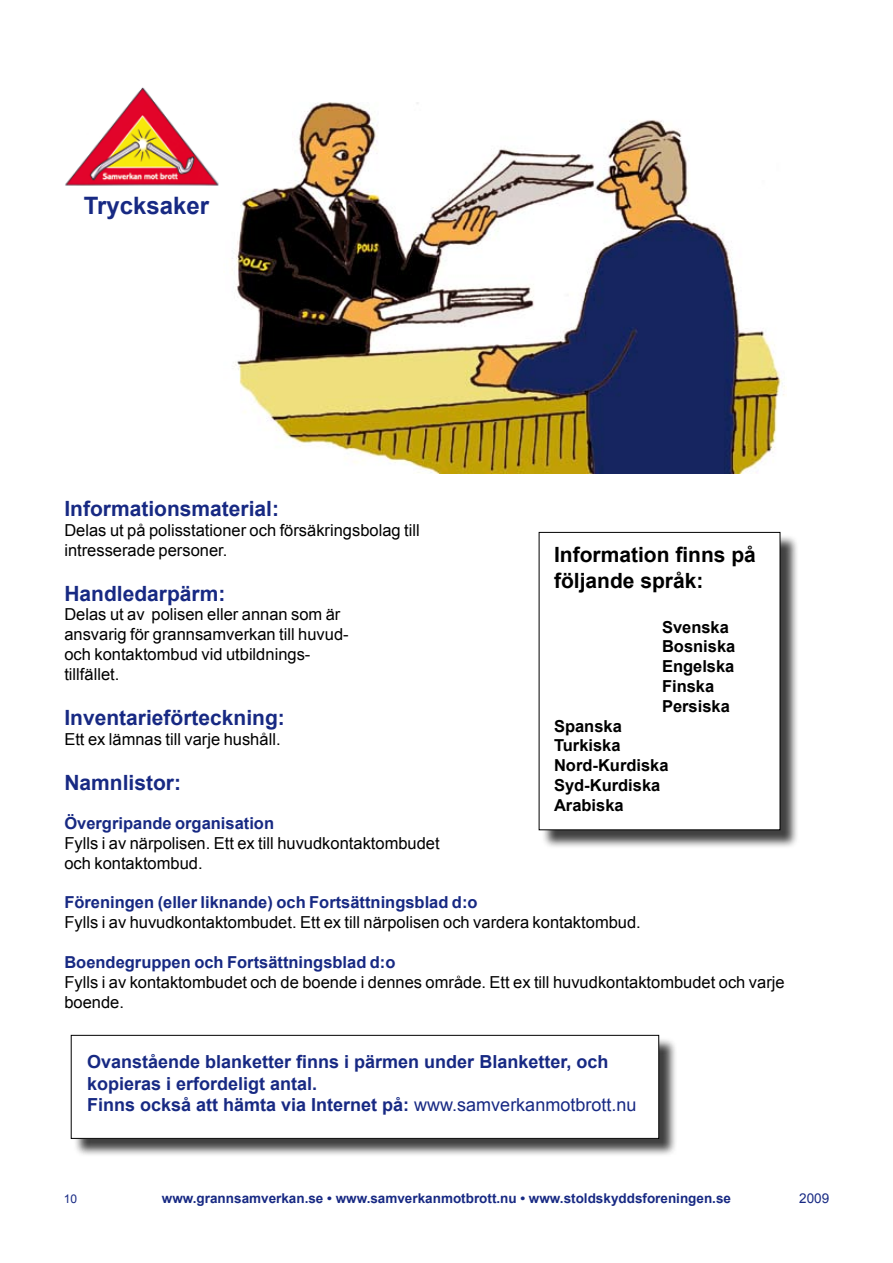
<style>
.page{position:relative;width:893px;height:1263px;background:#fff}
.page>*{position:absolute;margin:0;border:0;box-sizing:border-box;transform-origin:0 0}
.t1{font:700 24px "Arial";color:#172983}
.t2{font:700 21px "Arial";color:#172983}
.t3{font:700 21px/25.2px "Arial";color:#000}
.t4{font:700 18px/21.6px "Arial";color:#172983}
.t5{font:16.5px/19.8px "Arial";color:#000}
.t6{font:700 16.5px "Arial";color:#172983}
.t7{font:700 16.5px/19.8px "Arial";color:#000}
.t8{font:700 13.5px "Arial";color:#172983}
.t9{font:13.5px "Arial";color:#172983}
.t10{font:12px "Arial";color:#172983}
.s1{font-weight:400}
</style>
<div class="page">
<div style="left:73px;top:1037px;width:605px;height:121px;background:#000;opacity:.75"></div>
<div style="left:71px;top:1035px;width:588px;height:103px;background:#fff"></div>
<div style="left:71px;top:1035px;width:588px;height:104px;border:1px solid #000"></div>
<div style="left:541px;top:534px;width:258px;height:315px;background:#000;opacity:.75"></div>
<div style="left:539px;top:532px;width:241px;height:298px;background:#fff"></div>
<img style="left:232px;top:102px;width:553px;height:371px">
<img style="left:65px;top:87px;width:153px;height:99px">
<h1 class="t1" style="left:84px;top:190px;width:127px">Trycksaker</h1>
<p class="t2" style="left:64px;top:495px;width:216px">Informationsmaterial:</p>
<p class="t5" style="left:64px;top:520px;width:357px">Delas ut på polisstationer och försäkringsbolag till intresserade personer.</p>
<p class="t2" style="left:64px;top:579px;width:163px">Handledarpärm:</p>
<p class="t5" style="left:64px;top:605px;width:286px">Delas ut av polisen eller annan som är ansvarig för grannsamverkan till huvud&shy;och kontaktombud vid utbildnings&shy;tillfället.</p>
<p class="t2" style="left:64px;top:704px;width:222px">Inventarieförteckning:</p>
<p class="t5" style="left:64px;top:729px;width:218px">Ett ex lämnas till varje hushåll.</p>
<p class="t2" style="left:64px;top:768px;width:118px">Namnlistor:</p>
<p class="t6" style="left:64px;top:813px;width:211px">Övergripande organisation</p>
<p class="t5" style="left:64px;top:833px;width:377px">Fylls i av närpolisen. Ett ex till huvudkontaktombudet och kontaktombud.</p>
<p class="t6" style="left:64px;top:892px;width:415px">Föreningen (eller liknande) och Fortsättningsblad d:o</p>
<p class="t5" style="left:64px;top:913px;width:578px">Fylls i av huvudkontaktombudet. Ett ex till närpolisen och vardera kontaktombud.</p>
<p class="t6" style="left:64px;top:951px;width:333px">Boendegruppen och Fortsättningsblad d:o</p>
<p class="t5" style="left:64px;top:972px;width:722px">Fylls i av kontaktombudet och de boende i dennes område. Ett ex till huvudkontaktombudet och varje boende.</p>
<p class="t3" style="left:554px;top:543px;width:203px">Information finns på följande språk:</p>
<p class="t7" style="left:662px;top:617px;width:75px">Svenska<br>Bosniska<br>Engelska<br>Finska<br>Persiska</p>
<p class="t7" style="left:554px;top:716px;width:116px">Spanska<br>Turkiska<br>Nord-Kurdiska<br>Syd-Kurdiska<br>Arabiska</p>
<p class="t4" style="left:87px;top:1051px;width:551px">Ovanstående blanketter finns i pärmen under Blanketter, och kopieras i erfordeligt antal.<br>Finns också att hämta via Internet på: <span class="s1">www.samverkanmotbrott.nu</span></p>
<p class="t10" style="left:64px;top:1191px;width:15px">10</p>
<p class="t8" style="left:162px;top:1190px;width:571px">www.grannsamverkan.se • www.samverkanmotbrott.nu • www.stoldskyddsforeningen.se</p>
<p class="t9" style="left:799px;top:1189px;width:32px">2009</p>
</div>
